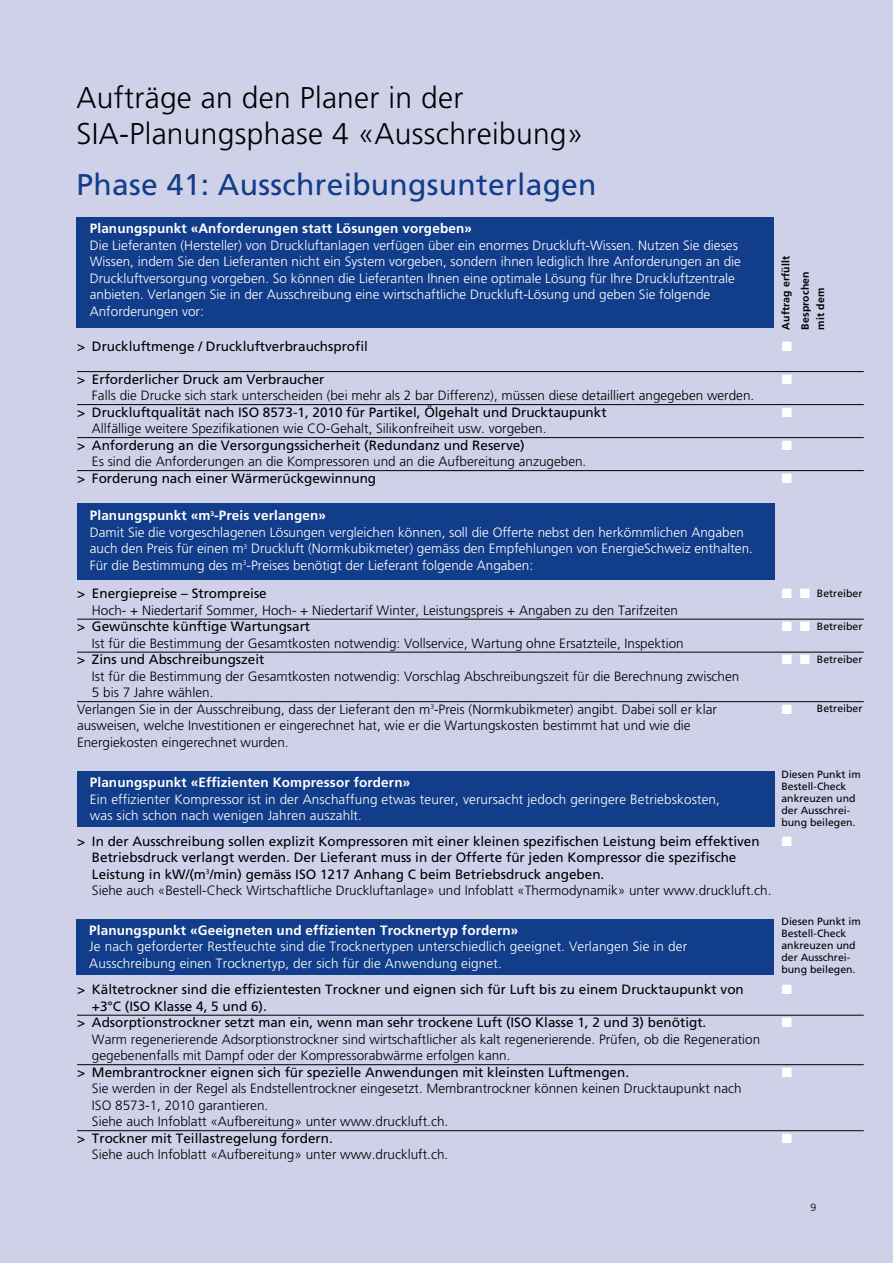
<style>
.page{position:relative;width:893px;height:1263px;background:#cfd1e9}
.page>*{position:absolute;margin:0;border:0;box-sizing:border-box;transform-origin:0 0}
.t1{font:300 30px/36px "Frutiger";letter-spacing:.01em;color:#000}
.t2{font:30px "Frutiger";letter-spacing:.01em;color:#123d8a}
.t3{font:300 13.5px/16.5px "Frutiger";color:#000}
.t4{font:13.5px/16.5px "Frutiger";color:#000}
.t5{font:300 13.5px/16.5px "Frutiger";color:#fff}
.t6{font:700 13.5px "Frutiger";letter-spacing:.01em;color:#fff}
.t7{font:13.5px "Zapf Dingbats ITC";color:#fff}
.t8{font:10.5px/12px "Frutiger";color:#000}
.t9{font:700 10.5px/19.5px "Frutiger";letter-spacing:.01em;color:#000}
.t10{font:300 10.5px "Frutiger";color:#000}
.s1{font-weight:700}
.s2{font-weight:300}
</style>
<div class="page">
<div style="left:77px;top:217px;width:697px;height:111px;background:#123d8a"></div>
<hr style="left:77px;top:371px;width:787px;height:1px;background:#000">
<hr style="left:77px;top:404px;width:787px;height:1px;background:#000">
<hr style="left:77px;top:437px;width:787px;height:1px;background:#000">
<hr style="left:77px;top:470px;width:787px;height:1px;background:#000">
<hr style="left:77px;top:619px;width:787px;height:1px;background:#000">
<hr style="left:77px;top:652px;width:787px;height:1px;background:#000">
<hr style="left:77px;top:701px;width:787px;height:1px;background:#000">
<hr style="left:77px;top:1015px;width:787px;height:1px;background:#000">
<hr style="left:77px;top:1064px;width:787px;height:1px;background:#000">
<hr style="left:77px;top:1130px;width:787px;height:1px;background:#000">
<div style="left:77px;top:503px;width:697px;height:76px;background:#123d8a"></div>
<div style="left:77px;top:772px;width:697px;height:55px;background:#123d8a"></div>
<div style="left:77px;top:919px;width:697px;height:56px;background:#123d8a"></div>
<h1 class="t1" style="left:77px;top:79px;width:509px">Aufträge an den Planer in der<br>SIA-Planungsphase 4 «Ausschreibung»</h1>
<h1 class="t2" style="left:77px;top:166px;width:522px">Phase 41: Ausschreibungsunterlagen</h1>
<p class="t6" style="left:90px;top:221px;width:384px">Planungspunkt «Anforderungen statt Lösungen vorgeben»</p>
<p class="t5" style="left:90px;top:237px;width:653px">Die Lieferanten (Hersteller) von Druckluftanlagen verfügen über ein enormes Druckluft-Wissen. Nutzen Sie dieses Wissen, indem Sie den Lieferanten nicht ein System vorgeben, sondern ihnen lediglich Ihre Anforderungen an die Druckluftversorgung vorgeben. So können die Lieferanten Ihnen eine optimale Lösung für Ihre Druckluftzentrale anbieten. Verlangen Sie in der Ausschreibung eine wirtschaftliche Druckluft-Lösung und geben Sie folgende Anforderungen vor:</p>
<p class="t9" style="left:776px;top:330px;width:75px;rotate:-90deg">Auftrag erfüllt<br>Besprochen</p>
<p class="t9" style="left:810px;top:330px;width:43px;rotate:-90deg">mit dem</p>
<p class="t4" style="left:77px;top:338px;width:292px">&gt; Druckluftmenge / Druckluftverbrauchsprofil</p>
<p class="t7" style="left:782px;top:340px;width:12px">■</p>
<p class="t4" style="left:77px;top:370px;width:249px">&gt; Erforderlicher Druck am Verbraucher</p>
<p class="t7" style="left:782px;top:373px;width:12px">■</p>
<p class="t3" style="left:92px;top:387px;width:664px">Falls die Drucke sich stark unterscheiden (bei mehr als 2 bar Differenz), müssen diese detailliert angegeben werden.</p>
<p class="t4" style="left:77px;top:403px;width:531px">&gt; Druckluftqualität nach ISO 8573-1, 2010 für Partikel, Ölgehalt und Drucktaupunkt</p>
<p class="t7" style="left:782px;top:406px;width:12px">■</p>
<p class="t3" style="left:92px;top:420px;width:456px">Allfällige weitere Spezifikationen wie CO-Gehalt, Silikonfreiheit usw. vorgeben.</p>
<p class="t4" style="left:77px;top:436px;width:449px">&gt; Anforderung an die Versorgungssicherheit (Redundanz und Reserve)</p>
<p class="t7" style="left:782px;top:439px;width:12px">■</p>
<p class="t3" style="left:92px;top:453px;width:496px">Es sind die Anforderungen an die Kompressoren und an die Aufbereitung anzugeben.</p>
<p class="t4" style="left:77px;top:469px;width:301px">&gt; Forderung nach einer Wärmerückgewinnung</p>
<p class="t7" style="left:782px;top:472px;width:12px">■</p>
<p class="t5" style="left:90px;top:507px;width:665px"><span class="s1">Planungspunkt «m</span><sup>3</sup><span class="s1">-Preis verlangen»<br></span>Damit Sie die vorgeschlagenen Lösungen vergleichen können, soll die Offerte nebst den herkömmlichen Angaben auch den Preis für einen m<sup>3</sup> Druckluft (Normkubikmeter) gemäss den Empfehlungen von EnergieSchweiz enthalten.<br>Für die Bestimmung des m<sup>3</sup>-Preises benötigt der Lieferant folgende Angaben:</p>
<p class="t4" style="left:77px;top:585px;width:191px">&gt; Energiepreise – Strompreise</p>
<p class="t3" style="left:92px;top:602px;width:588px">Hoch- + Niedertarif Sommer, Hoch- + Niedertarif Winter, Leistungspreis + Angaben zu den Tarifzeiten</p>
<p class="t4" style="left:77px;top:618px;width:235px">&gt; Gewünschte künftige Wartungsart</p>
<p class="t3" style="left:92px;top:635px;width:593px">Ist für die Bestimmung der Gesamtkosten notwendig: Vollservice, Wartung ohne Ersatzteile, Inspektion</p>
<p class="t4" style="left:77px;top:651px;width:189px">&gt; Zins und Abschreibungszeit</p>
<p class="t3" style="left:92px;top:668px;width:649px">Ist für die Bestimmung der Gesamtkosten notwendig: Vorschlag Abschreibungszeit für die Berechnung zwischen</p>
<p class="t3" style="left:92px;top:684px;width:123px">5 bis 7 Jahre wählen.</p>
<p class="t3" style="left:77px;top:701px;width:641px">Verlangen Sie in der Ausschreibung, dass der Lieferant den m<sup>3</sup>-Preis (Normkubikmeter) angibt. Dabei soll er klar</p>
<p class="t7" style="left:782px;top:703px;width:12px">■</p>
<p class="t3" style="left:77px;top:717px;width:615px">ausweisen, welche Investitionen er eingerechnet hat, wie er die Wartungskosten bestimmt hat und wie die<br>Energiekosten eingerechnet wurden.</p>
<p class="t8" style="left:817px;top:587px;width:47px">Betreiber</p>
<p class="t8" style="left:817px;top:620px;width:47px">Betreiber</p>
<p class="t8" style="left:817px;top:653px;width:47px">Betreiber</p>
<p class="t8" style="left:817px;top:703px;width:47px">Betreiber</p>
<p class="t6" style="left:90px;top:774px;width:322px">Planungspunkt «Effizienten Kompressor fordern»</p>
<p class="t5" style="left:90px;top:791px;width:632px">Ein effizienter Kompressor ist in der Anschaffung etwas teurer, verursacht jedoch geringere Betriebskosten, was sich schon nach wenigen Jahren auszahlt.</p>
<p class="t8" style="left:781px;top:768px;width:81px">Diesen Punkt im<br>Bestell-Check ankreuzen und der Ausschrei&shy;bung beilegen.</p>
<p class="t4" style="left:77px;top:832px;width:684px">&gt; In der Ausschreibung sollen explizit Kompressoren mit einer kleinen spezifischen Leistung beim effektiven</p>
<p class="t7" style="left:782px;top:835px;width:12px">■</p>
<p class="t4" style="left:92px;top:849px;width:681px">Betriebsdruck verlangt werden. Der Lieferant muss in der Offerte für jeden Kompressor die spezifische<br>Leistung in kW/(m<sup>3</sup>/min) gemäss ISO 1217 Anhang C beim Betriebsdruck angeben.<br><span class="s2">Siehe auch «Bestell-Check Wirtschaftliche Druckluftanlage» und Infoblatt «Thermodynamik» unter www.druckluft.ch.</span></p>
<p class="t6" style="left:89px;top:922px;width:431px">Planungspunkt «Geeigneten und effizienten Trocknertyp fordern»</p>
<p class="t5" style="left:89px;top:938px;width:599px">Je nach geforderter Restfeuchte sind die Trocknertypen unterschiedlich geeignet. Verlangen Sie in der<br>Ausschreibung einen Trocknertyp, der sich für die Anwendung eignet.</p>
<p class="t8" style="left:781px;top:915px;width:81px">Diesen Punkt im<br>Bestell-Check ankreuzen und der Ausschrei&shy;bung beilegen.</p>
<p class="t4" style="left:77px;top:981px;width:668px">&gt; Kältetrockner sind die effizientesten Trockner und eignen sich für Luft bis zu einem Drucktaupunkt von</p>
<p class="t7" style="left:782px;top:983px;width:12px">■</p>
<p class="t4" style="left:77px;top:997px;width:631px;text-indent:15px">+3°C (ISO Klasse 4, 5 und 6).<br>&gt; Adsorptionstrockner setzt man ein, wenn man sehr trockene Luft (ISO Klasse 1, 2 und 3) benötigt.</p>
<p class="t7" style="left:782px;top:1016px;width:12px">■</p>
<p class="t3" style="left:92px;top:1031px;width:670px">Warm regenerierende Adsorptionstrockner sind wirtschaftlicher als kalt regenerierende. Prüfen, ob die Regeneration gegebenenfalls mit Dampf oder der Kompressorabwärme erfolgen kann.</p>
<p class="t4" style="left:77px;top:1063px;width:553px">&gt; Membrantrockner eignen sich für spezielle Anwendungen mit kleinsten Luftmengen.</p>
<p class="t7" style="left:782px;top:1066px;width:12px">■</p>
<p class="t3" style="left:92px;top:1080px;width:651px">Sie werden in der Regel als Endstellentrockner eingesetzt. Membrantrockner können keinen Drucktaupunkt nach<br>ISO 8573-1, 2010 garantieren.<br>Siehe auch Infoblatt «Aufbereitung» unter www.druckluft.ch.</p>
<p class="t4" style="left:77px;top:1129px;width:257px">&gt; Trockner mit Teillastregelung fordern.</p>
<p class="t7" style="left:782px;top:1132px;width:12px">■</p>
<p class="t3" style="left:92px;top:1146px;width:358px">Siehe auch Infoblatt «Aufbereitung» unter www.druckluft.ch.</p>
<p class="t10" style="left:811px;top:1202px;width:7px">9</p>
</div>
